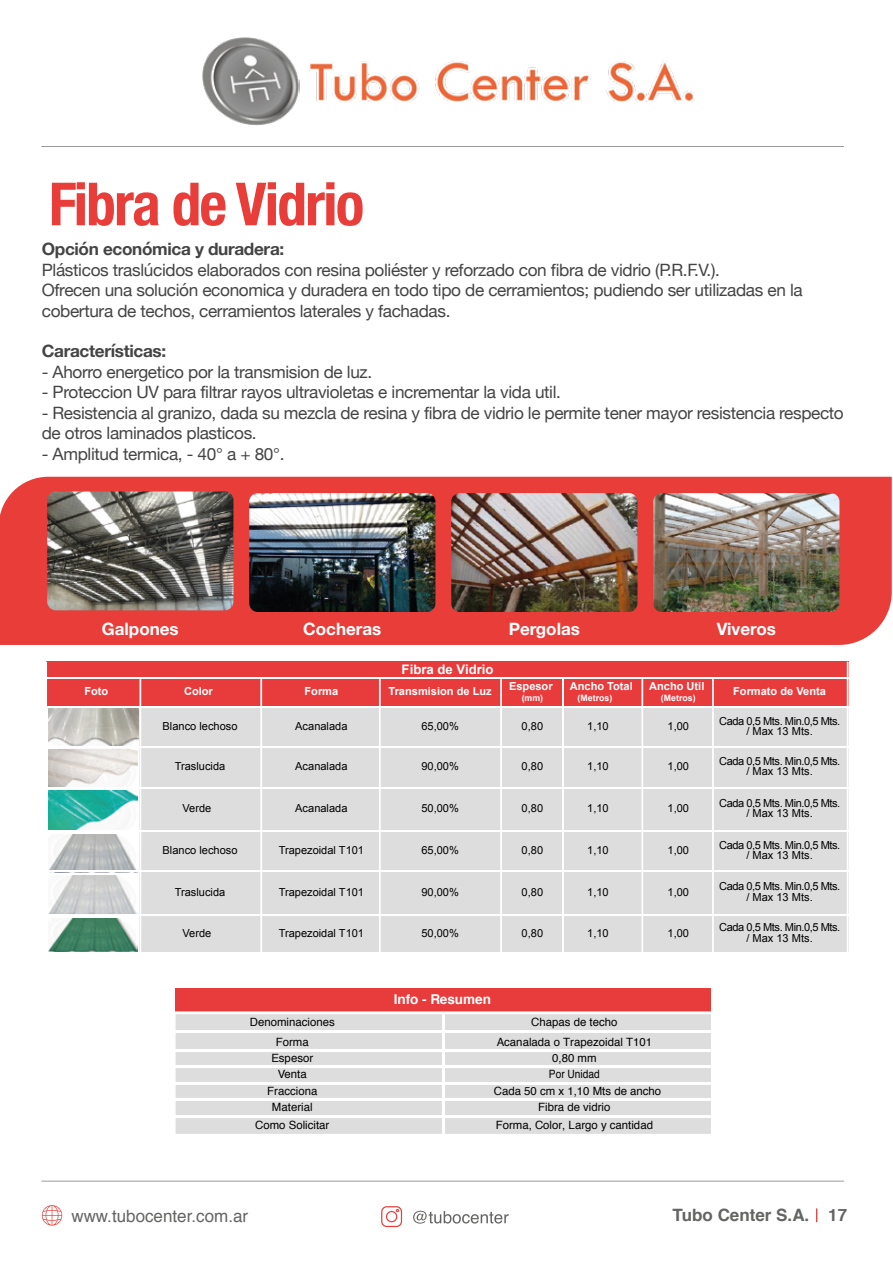
<style>
.page{position:relative;width:893px;height:1263px;background:#fff}
.page>*{position:absolute;margin:0;border:0;box-sizing:border-box;transform-origin:0 0}
.t1{font:700 condensed 59.55px "Helvetica Neue";letter-spacing:-.03em;color:#e83d39}
.t2{font:16.95px/20.4px "Helvetica Neue";letter-spacing:-.02em;color:#444}
.t3{font:700 16.95px "Helvetica Neue";letter-spacing:-.02em;color:#444}
.t4{font:700 16.95px "Helvetica Neue";color:#fff}
.t5{font:16.95px "Helvetica";color:#646463}
.t6{font:700 16.95px "Helvetica";color:#646463}
.t7{font:700 13.5px "Helvetica";color:#fff}
.t8{font:700 13.2px "Arial";color:#fff}
.t9{font:11.4px "Helvetica";color:#000}
.t10{font:11.4px "Helvetica";color:#000;scale:.89 1}
.t11{font:11.1px "Arial";color:#000}
.t12{font:11.1px/10.5px "Arial";letter-spacing:-.04em;color:#000;text-align:center}
.t13{font:700 11.1px "Arial";color:#fff}
.t14{font:700 8.85px "Arial";color:#fff}
</style>
<div class="page">
<hr style="left:41px;top:146px;width:803px;height:1px;background:#9c9b9b">
<hr style="left:41px;top:1181px;width:803px;height:1px;background:#9c9b9b">
<svg style="left:816px;top:1208px;width:1px;height:14px"></svg>
<img style="left:202px;top:37px;width:98px;height:89px">
<img style="left:309px;top:61px;width:385px;height:41px">
<svg style="left:42px;top:1205px;width:20px;height:20px"></svg>
<svg style="left:381px;top:1206px;width:128px;height:22px"></svg>
<div style="left:0;top:477px;width:892px;height:168px;background:#e83d39"></div>
<img style="left:47px;top:491px;width:186px;height:119px">
<img style="left:249px;top:493px;width:186px;height:119px">
<img style="left:451px;top:493px;width:186px;height:119px">
<img style="left:653px;top:493px;width:186px;height:119px">
<div style="left:176px;top:988px;width:535px;height:25px;background:#e83b3b"></div>
<div style="left:176px;top:1012px;width:535px;height:122px;background:#dcdddc"></div>
<hr style="left:442px;top:1013px;width:3px;height:121px;background:#fff">
<hr style="left:175px;top:1011px;width:536px;height:3px;background:#fff">
<hr style="left:175px;top:1030px;width:536px;height:2px;background:#fff">
<hr style="left:175px;top:1065px;width:536px;height:3px;background:#fff">
<hr style="left:175px;top:1049px;width:536px;height:2px;background:#fff">
<hr style="left:175px;top:1082px;width:536px;height:2px;background:#fff">
<hr style="left:175px;top:1098px;width:536px;height:3px;background:#fff">
<hr style="left:175px;top:1115px;width:536px;height:2px;background:#fff">
<div style="left:46px;top:662px;width:802px;height:46px;background:#e83b3c"></div>
<svg style="left:48px;top:708px;width:92px;height:244px"></svg>
<div style="left:140px;top:707px;width:708px;height:247px;background:#ddd"></div>
<hr style="left:45px;top:662px;width:2px;height:292px;background:#fff">
<hr style="left:260px;top:679px;width:2px;height:275px;background:#fff">
<hr style="left:379px;top:679px;width:2px;height:275px;background:#fff">
<hr style="left:500px;top:679px;width:2px;height:275px;background:#fff">
<hr style="left:562px;top:679px;width:2px;height:275px;background:#fff">
<hr style="left:641px;top:679px;width:2px;height:275px;background:#fff">
<hr style="left:712px;top:679px;width:2px;height:275px;background:#fff">
<hr style="left:847px;top:662px;width:1px;height:292px;background:#fff">
<hr style="left:47px;top:677px;width:801px;height:2px;background:#fff">
<img style="left:48px;top:750px;width:90px;height:37px">
<img style="left:48px;top:708px;width:91px;height:38px">
<img style="left:48px;top:790px;width:90px;height:40px">
<img style="left:48px;top:834px;width:90px;height:36px">
<img style="left:48px;top:875px;width:90px;height:39px">
<img style="left:48px;top:918px;width:90px;height:34px">
<hr style="left:140px;top:679px;width:1px;height:275px;background:#fff">
<hr style="left:47px;top:706px;width:801px;height:2px;background:#fff">
<hr style="left:47px;top:746px;width:801px;height:2px;background:#fff">
<hr style="left:47px;top:787px;width:801px;height:2px;background:#fff">
<hr style="left:47px;top:830px;width:801px;height:2px;background:#fff">
<hr style="left:47px;top:870px;width:801px;height:2px;background:#fff">
<hr style="left:47px;top:914px;width:801px;height:2px;background:#fff">
<hr style="left:47px;top:952px;width:801px;height:2px;background:#fff">
<h1 class="t1" style="left:49px;top:155px;width:317px">Fibra de Vidrio</h1>
<p class="t3" style="left:42px;top:236px;width:244px">Opción económica y duradera:</p>
<p class="t2" style="left:42px;top:261px;width:762px">Plásticos traslúcidos elaborados con resina poliéster y reforzado con fibra de vidrio (P.R.F.V.).<br>Ofrecen una solución economica y duradera en todo tipo de cerramientos; pudiendo ser utilizadas en la cobertura de techos, cerramientos laterales y fachadas.</p>
<p class="t3" style="left:42px;top:338px;width:126px">Características:</p>
<p class="t2" style="left:42px;top:363px;width:332px">- Ahorro energetico por la transmision de luz.</p>
<p class="t2" style="left:42px;top:383px;width:521px">- Proteccion UV para filtrar rayos ultravioletas e incrementar la vida util.</p>
<p class="t2" style="left:42px;top:403px;width:803px">- Resistencia al granizo, dada su mezcla de resina y fibra de vidrio le permite tener mayor resistencia respecto de otros laminados plasticos.</p>
<p class="t2" style="left:42px;top:444px;width:244px">- Amplitud termica, - 40° a + 80°.</p>
<p class="t4" style="left:102px;top:615px;width:78px">Galpones</p>
<p class="t4" style="left:303px;top:615px;width:80px">Cocheras</p>
<p class="t4" style="left:509px;top:615px;width:73px">Pergolas</p>
<p class="t4" style="left:717px;top:615px;width:61px">Viveros</p>
<p class="t8" style="left:402px;top:661px;width:93px">Fibra de Vidrio</p>
<p class="t13" style="left:84px;top:684px;width:25px">Foto</p>
<p class="t13" style="left:184px;top:684px;width:30px">Color</p>
<p class="t13" style="left:304px;top:684px;width:35px">Forma</p>
<p class="t13" style="left:388px;top:684px;width:105px">Transmision de Luz</p>
<p class="t13" style="left:509px;top:679px;width:45px">Espesor</p>
<p class="t14" style="left:522px;top:691px;width:23px">(mm)</p>
<p class="t13" style="left:570px;top:679px;width:65px">Ancho Total</p>
<p class="t14" style="left:578px;top:691px;width:36px">(Metros)</p>
<p class="t13" style="left:649px;top:679px;width:57px">Ancho Util</p>
<p class="t14" style="left:661px;top:691px;width:36px">(Metros)</p>
<p class="t13" style="left:733px;top:684px;width:94px">Formato de Venta</p>
<p class="t11" style="left:163px;top:719px;width:76px">Blanco lechoso</p>
<p class="t11" style="left:295px;top:719px;width:54px">Acanalada</p>
<p class="t11" style="left:421px;top:719px;width:39px">65,00%</p>
<p class="t12" style="left:719px;top:716px;width:123px">Cada 0,5 Mts. Min.0,5 Mts. / Max 13 Mts.</p>
<p class="t11" style="left:522px;top:719px;width:23px">0,80</p>
<p class="t11" style="left:587px;top:719px;width:23px">1,10</p>
<p class="t11" style="left:667px;top:719px;width:23px">1,00</p>
<p class="t11" style="left:522px;top:759px;width:23px">0,80</p>
<p class="t11" style="left:587px;top:759px;width:23px">1,10</p>
<p class="t11" style="left:667px;top:759px;width:23px">1,00</p>
<p class="t11" style="left:522px;top:801px;width:23px">0,80</p>
<p class="t11" style="left:587px;top:801px;width:23px">1,10</p>
<p class="t11" style="left:667px;top:801px;width:23px">1,00</p>
<p class="t11" style="left:522px;top:843px;width:23px">0,80</p>
<p class="t11" style="left:587px;top:843px;width:23px">1,10</p>
<p class="t11" style="left:667px;top:843px;width:23px">1,00</p>
<p class="t11" style="left:522px;top:884px;width:23px">0,80</p>
<p class="t11" style="left:587px;top:884px;width:23px">1,10</p>
<p class="t11" style="left:667px;top:884px;width:23px">1,00</p>
<p class="t11" style="left:175px;top:759px;width:52px">Traslucida</p>
<p class="t11" style="left:295px;top:759px;width:54px">Acanalada</p>
<p class="t11" style="left:421px;top:759px;width:39px">90,00%</p>
<p class="t12" style="left:719px;top:756px;width:123px">Cada 0,5 Mts. Min.0,5 Mts. / Max 13 Mts.</p>
<p class="t11" style="left:183px;top:801px;width:30px">Verde</p>
<p class="t11" style="left:295px;top:801px;width:54px">Acanalada</p>
<p class="t11" style="left:421px;top:801px;width:39px">50,00%</p>
<p class="t12" style="left:719px;top:798px;width:123px">Cada 0,5 Mts. Min.0,5 Mts. / Max 13 Mts.</p>
<p class="t11" style="left:163px;top:843px;width:76px">Blanco lechoso</p>
<p class="t11" style="left:279px;top:843px;width:87px">Trapezoidal T101</p>
<p class="t11" style="left:421px;top:843px;width:39px">65,00%</p>
<p class="t12" style="left:719px;top:840px;width:123px">Cada 0,5 Mts. Min.0,5 Mts. / Max 13 Mts.</p>
<p class="t11" style="left:175px;top:884px;width:52px">Traslucida</p>
<p class="t11" style="left:279px;top:884px;width:87px">Trapezoidal T101</p>
<p class="t11" style="left:421px;top:884px;width:39px">90,00%</p>
<p class="t12" style="left:719px;top:881px;width:123px">Cada 0,5 Mts. Min.0,5 Mts. / Max 13 Mts.</p>
<p class="t11" style="left:183px;top:925px;width:30px">Verde</p>
<p class="t11" style="left:279px;top:925px;width:87px">Trapezoidal T101</p>
<p class="t11" style="left:421px;top:925px;width:39px">50,00%</p>
<p class="t11" style="left:522px;top:925px;width:23px">0,80</p>
<p class="t11" style="left:587px;top:925px;width:23px">1,10</p>
<p class="t11" style="left:667px;top:925px;width:23px">1,00</p>
<p class="t12" style="left:719px;top:922px;width:123px">Cada 0,5 Mts. Min.0,5 Mts. / Max 13 Mts.</p>
<p class="t7" style="left:394px;top:989px;width:99px">Info - Resumen</p>
<p class="t9" style="left:250px;top:1013px;width:86px">Denominaciones</p>
<p class="t9" style="left:531px;top:1013px;width:88px">Chapas de techo</p>
<p class="t9" style="left:276px;top:1033px;width:34px">Forma</p>
<p class="t9" style="left:497px;top:1033px;width:157px">Acanalada o Trapezoidal T101</p>
<p class="t9" style="left:271px;top:1049px;width:43px">Espesor</p>
<p class="t9" style="left:552px;top:1049px;width:46px">0,80 mm</p>
<p class="t9" style="left:278px;top:1066px;width:31px">Venta</p>
<p class="t10" style="left:549px;top:1066px;width:59px">Por Unidad</p>
<p class="t9" style="left:267px;top:1082px;width:52px">Fracciona</p>
<p class="t9" style="left:494px;top:1082px;width:169px">Cada 50 cm x 1,10 Mts de ancho</p>
<p class="t9" style="left:272px;top:1098px;width:42px">Material</p>
<p class="t9" style="left:538px;top:1098px;width:74px">Fibra de vidrio</p>
<p class="t9" style="left:255px;top:1116px;width:76px">Como Solicitar</p>
<p class="t9" style="left:496px;top:1116px;width:159px">Forma, Color, Largo y cantidad</p>
<p class="t5" style="left:71px;top:1203px;width:178px">www.tubocenter.com.ar</p>
<p class="t6" style="left:673px;top:1202px;width:176px">Tubo Center S.A. 17</p>
</div>
